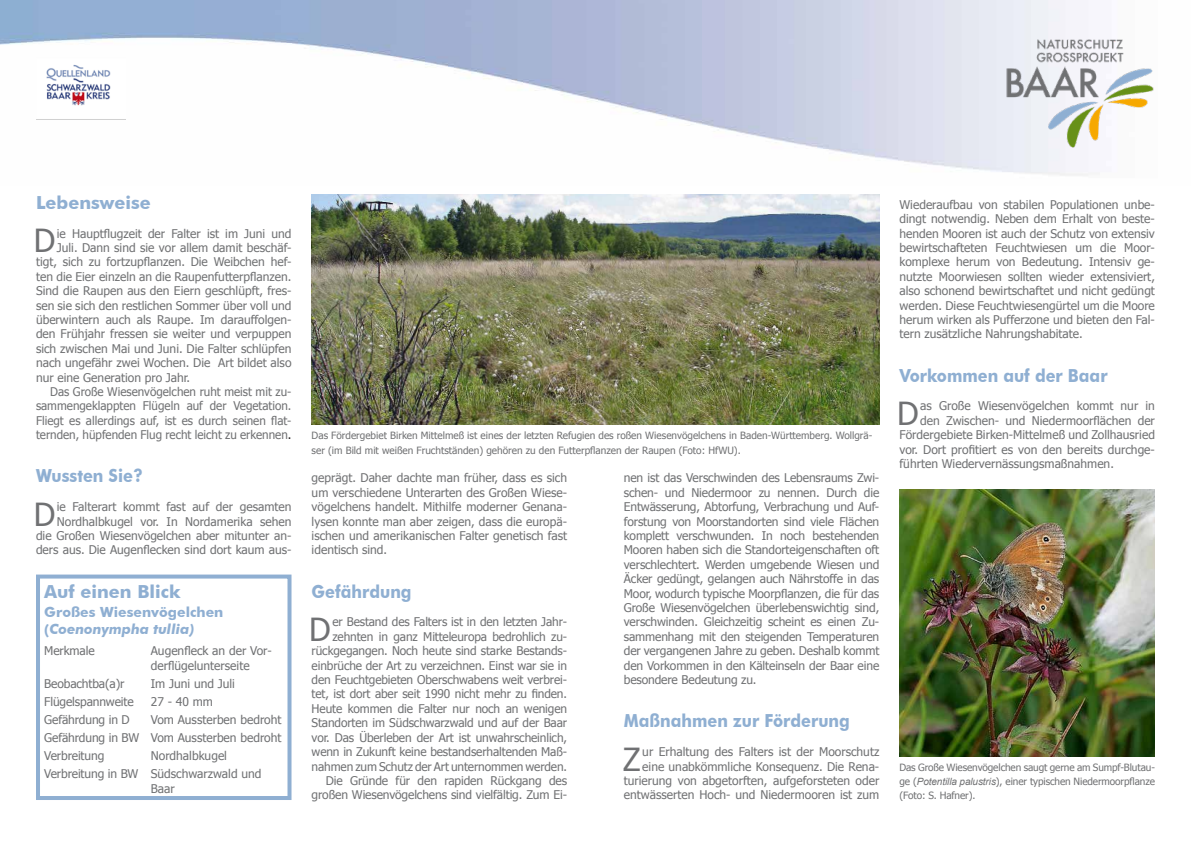
<style>
.page{position:relative;width:1191px;height:842px;background:#fff}
.page>*{position:absolute;margin:0;border:0;box-sizing:border-box;transform-origin:0 0}
.t1{font:31.8px "Tahoma";color:#707173}
.t2{font:700 18px "Futura BT";color:#8fafd2;scale:.9 1}
.t3{font:700 18px "Futura BT";color:#8fafd2}
.t4{font:700 14px/16.8px "Futura BT";color:#8fafd2}
.t5{font:12px/14.4px "Tahoma";color:#707173}
.t6{font:10px/14.4px "Tahoma";color:#707173}
.s1{color:#231f20}
.s2{font-style:italic}
.s3{font-family:"Arial";font-style:italic}
</style>
<div class="page">
<div style="left:36px;top:574px;width:255px;height:226px;border:4px solid #8fafd2"></div>
<img style="left:899px;top:490px;width:256px;height:266px">
<img style="left:989px;top:36px;width:165px;height:117px">
<img style="left:36px;top:64px;width:89px;height:56px">
<img style="left:312px;top:194px;width:567px;height:231px">
<h2 class="t3" style="left:36px;top:191px;width:116px">Lebensweise</h2>
<h1 class="t1" style="left:34px;top:219px;width:23px">D</h1>
<p class="t5" style="left:57px;top:225px;width:236px">ie Hauptflugzeit der Falter ist im Juni und</p>
<p class="t5" style="left:57px;top:240px;width:236px">Juli. Dann sind sie vor allem damit beschäf-</p>
<p class="t5" style="left:36px;top:254px;width:257px">tigt, sich zu fortzupflanzen. Die Weibchen hef-</p>
<p class="t5" style="left:36px;top:269px;width:257px">ten die Eier einzeln an die Raupenfutterpflanzen.</p>
<p class="t5" style="left:36px;top:283px;width:257px">Sind die Raupen aus den Eiern geschlüpft, fres-</p>
<p class="t5" style="left:36px;top:297px;width:257px">sen sie sich den restlichen Sommer über voll und</p>
<p class="t5" style="left:36px;top:312px;width:257px">überwintern auch als Raupe. Im darauffolgen-</p>
<p class="t5" style="left:36px;top:326px;width:257px">den Frühjahr fressen sie weiter und verpuppen</p>
<p class="t5" style="left:36px;top:341px;width:257px">sich zwischen Mai und Juni. Die Falter schlüpfen</p>
<p class="t5" style="left:36px;top:355px;width:257px">nach ungefähr zwei Wochen. Die Art bildet also</p>
<p class="t5" style="left:36px;top:369px;width:156px">nur eine Generation pro Jahr.</p>
<p class="t5" style="left:50px;top:384px;width:243px">Das Große Wiesenvögelchen ruht meist mit zu-</p>
<p class="t5" style="left:36px;top:398px;width:257px">sammengeklappten Flügeln auf der Vegetation.</p>
<p class="t5" style="left:36px;top:413px;width:257px">Fliegt es allerdings auf, ist es durch seinen flat-</p>
<p class="t5" style="left:36px;top:427px;width:257px">ternden, hüpfenden Flug recht leicht zu erkennen<span class="s1">.</span></p>
<h2 class="t2" style="left:36px;top:465px;width:120px">Wussten Sie?</h2>
<p class="t5" style="left:36px;top:499px;width:257px;text-align:right">ie Falterart kommt fast auf der gesamten Nordhalbkugel vor. In Nordamerika sehen<br>die Großen Wiesenvögelchen aber mitunter an&shy;ders aus. Die Augenflecken sind dort kaum aus-</p>
<h1 class="t1" style="left:34px;top:493px;width:23px">D</h1>
<h2 class="t3" style="left:44px;top:580px;width:138px">Auf einen Blick</h2>
<p class="t4" style="left:44px;top:604px;width:181px">Großes Wiesenvögelchen (<span class="s2">Coenonympha tullia)</span></p>
<p class="t5" style="left:44px;top:643px;width:52px">Merkmale</p>
<p class="t5" style="left:44px;top:674px;width:97px;line-height:18.1px">Beobachtba(a)r<br>Flügelspannweite<br>Gefährdung in D<br>Gefährdung in BW<br>Verbreitung<br>Verbreitung in BW</p>
<p class="t5" style="left:151px;top:643px;width:122px">Augenfleck an der Vor&shy;derflügelunterseite</p>
<p class="t5" style="left:151px;top:674px;width:132px;line-height:18.1px">Im Juni und Juli<br>27 - 40 mm<br>Vom Aussterben bedroht<br>Vom Aussterben bedroht<br>Nordhalbkugel<br>Südschwarzwald und</p>
<p class="t5" style="left:151px;top:780px;width:26px">Baar</p>
<p class="t6" style="left:312px;top:428px;width:562px">Das Fördergebiet Birken Mittelmeß ist eines der letzten Refugien des roßen Wiesenvögelchens in Baden-Württemberg. Wollgrä&shy;ser (im Bild mit weißen Fruchtständen) gehören zu den Futterpflanzen der Raupen (Foto: HfWU).</p>
<p class="t5" style="left:312px;top:470px;width:257px;text-align:justify">geprägt. Daher dachte man früher, dass es sich um verschiedene Unterarten des Großen Wiese&shy;vögelchens handelt. Mithilfe moderner Genana&shy;lysen konnte man aber zeigen, dass die europä&shy;ischen und amerikanischen Falter genetisch fast identisch sind.</p>
<h2 class="t2" style="left:312px;top:580px;width:113px">Gefährdung</h2>
<h1 class="t1" style="left:309px;top:608px;width:23px">D</h1>
<p class="t5" style="left:312px;top:614px;width:257px;text-align:right">er Bestand des Falters ist in den letzten Jahr&shy;zehnten in ganz Mitteleuropa bedrohlich zu&shy;rückgegangen. Noch heute sind starke Bestands&shy;einbrüche der Art zu verzeichnen. Einst war sie in den Feuchtgebieten Oberschwabens weit verbrei&shy;tet, ist dort aber seit 1990 nicht mehr zu finden.<br>Heute kommen die Falter nur noch an wenigen Standorten im Südschwarzwald und auf der Baar vor. Das Überleben der Art ist unwahrscheinlich, wenn in Zukunft keine bestandserhaltenden Maß&shy;nahmen zum Schutz der Art unternommen werden.<br>Die Gründe für den rapiden Rückgang des großen Wiesenvögelchens sind vielfältig. Zum Ei-</p>
<p class="t5" style="left:624px;top:470px;width:257px;text-align:justify">nen ist das Verschwinden des Lebensraums Zwi&shy;schen- und Niedermoor zu nennen. Durch die Entwässerung, Abtorfung, Verbrachung und Auf&shy;forstung von Moorstandorten sind viele Flächen komplett verschwunden. In noch bestehenden Mooren haben sich die Standorteigenschaften oft verschlechtert. Werden umgebende Wiesen und Äcker gedüngt, gelangen auch Nährstoffe in das Moor, wodurch typische Moorpflanzen, die für das Große Wiesenvögelchen überlebenswichtig sind, verschwinden. Gleichzeitig scheint es einen Zu&shy;sammenhang mit den steigenden Temperaturen der vergangenen Jahre zu geben. Deshalb kommt den Vorkommen in den Kälteinseln der Baar eine besondere Bedeutung zu.</p>
<h2 class="t2" style="left:624px;top:710px;width:253px">Maßnahmen zur Förderung</h2>
<p class="t5" style="left:624px;top:744px;width:257px;text-align:right">ur Erhaltung des Falters ist der Moorschutz eine unabkömmliche Konsequenz. Die Rena&shy;turierung von abgetorften, aufgeforsteten oder entwässerten Hoch- und Niedermooren ist zum</p>
<h1 class="t1" style="left:623px;top:738px;width:19px">Z</h1>
<p class="t5" style="left:899px;top:197px;width:257px;text-align:justify">Wiederaufbau von stabilen Populationen unbe&shy;dingt notwendig. Neben dem Erhalt von beste&shy;henden Mooren ist auch der Schutz von extensiv bewirtschafteten Feuchtwiesen um die Moor&shy;komplexe herum von Bedeutung. Intensiv ge&shy;nutzte Moorwiesen sollten wieder extensiviert, also schonend bewirtschaftet und nicht gedüngt werden. Diese Feuchtwiesengürtel um die Moore herum wirken als Pufferzone und bieten den Fal&shy;tern zusätzliche Nahrungshabitate.</p>
<h2 class="t2" style="left:899px;top:364px;width:233px">Vorkommen auf der Baar</h2>
<h1 class="t1" style="left:897px;top:392px;width:23px">D</h1>
<p class="t5" style="left:920px;top:398px;width:236px">as Große Wiesenvögelchen kommt nur in</p>
<p class="t5" style="left:920px;top:413px;width:236px">den Zwischen- und Niedermoorflächen der</p>
<p class="t5" style="left:899px;top:427px;width:257px">Fördergebiete Birken-Mittelmeß und Zollhausried</p>
<p class="t5" style="left:899px;top:441px;width:257px">vor. Dort profitiert es von den bereits durchge-</p>
<p class="t5" style="left:899px;top:456px;width:216px">führten Wiedervernässungsmaßnahmen.</p>
<p class="t6" style="left:899px;top:759px;width:257px;text-align:justify">Das Große Wiesenvögelchen saugt gerne am Sumpf-Blutau&shy;ge (<span class="s3">Potentilla palustris</span>), einer typischen Niedermoorpflanze (Foto: S. Hafner).</p>
</div>
